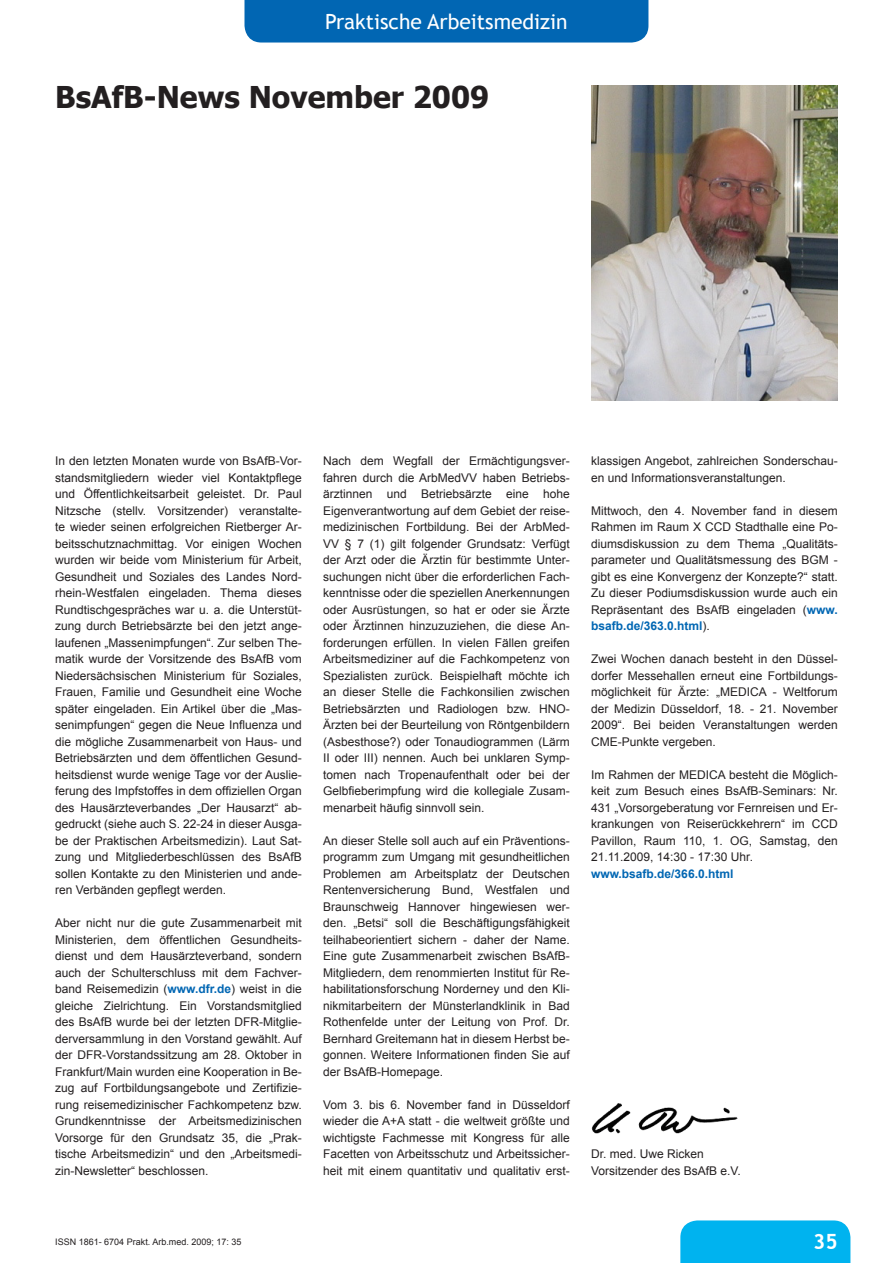
<style>
.page{position:relative;width:893px;height:1263px;background:#fff}
.page>*{position:absolute;margin:0;border:0;box-sizing:border-box;transform-origin:0 0}
.t1{font:700 30px "Tahoma";color:#231f20}
.t2{font:21px "Trebuchet MS";color:#fff}
.t3{font:700 21px "Trebuchet MS";color:#fff}
.t4{font:12px/16.5px "Arial";color:#231f20;text-align:justify}
.t5{font:700 12px "Arial";color:#0166b3}
.t6{font:9px "Arial";color:#231f20}
.s1{font-weight:700;color:#0166b3}
</style>
<div class="page">
<div style="left:244px;top:0;width:404px;height:43px;background:#0166b3"></div>
<div style="left:680px;top:1220px;width:170px;height:43px;background:#00b3ef"></div>
<img style="left:591px;top:85px;width:247px;height:315px">
<img style="left:591px;top:1103px;width:147px;height:31px">
<h2 class="t2" style="left:325px;top:9px;width:244px">Praktische Arbeitsmedizin</h2>
<h1 class="t1" style="left:55px;top:76px;width:435px">BsAfB-News November 2009</h1>
<p class="t4" style="left:55px;top:453px;width:248px">In den letzten Monaten wurde von BsAfB-Vor&shy;standsmitgliedern wieder viel Kontaktpflege und Öffentlichkeitsarbeit geleistet. Dr. Paul Nitzsche (stellv. Vorsitzender) veranstalte&shy;te wieder seinen erfolgreichen Rietberger Ar&shy;beitsschutznachmittag. Vor einigen Wochen wurden wir beide vom Ministerium für Arbeit, Gesundheit und Soziales des Landes Nord&shy;rhein-Westfalen eingeladen. Thema dieses Rundtischgespräches war u. a. die Unterstüt&shy;zung durch Betriebsärzte bei den jetzt ange&shy;laufenen „Massenimpfungen“. Zur selben The&shy;matik wurde der Vorsitzende des BsAfB vom Niedersächsischen Ministerium für Soziales, Frauen, Familie und Gesundheit eine Woche später eingeladen. Ein Artikel über die „Mas&shy;senimpfungen“ gegen die Neue Influenza und die mögliche Zusammenarbeit von Haus- und Betriebsärzten und dem öffentlichen Gesund&shy;heitsdienst wurde wenige Tage vor der Auslie&shy;ferung des Impfstoffes in dem offiziellen Organ des Hausärzteverbandes „Der Hausarzt“ ab&shy;gedruckt (siehe auch S. 22-24 in dieser Ausga&shy;be der Praktischen Arbeitsmedizin). Laut Sat&shy;zung und Mitgliederbeschlüssen des BsAfB sollen Kontakte zu den Ministerien und ande&shy;ren Verbänden gepflegt werden.</p>
<p class="t4" style="left:55px;top:915px;width:248px">Aber nicht nur die gute Zusammenarbeit mit Ministerien, dem öffentlichen Gesundheits&shy;dienst und dem Hausärzteverband, sondern auch der Schulterschluss mit dem Fachver&shy;band Reisemedizin (<span class="s1">www.dfr.de</span>) weist in die gleiche Zielrichtung. Ein Vorstandsmitglied des BsAfB wurde bei der letzten DFR-Mitglie&shy;derversammlung in den Vorstand gewählt. Auf der DFR-Vorstandssitzung am 28. Oktober in Frankfurt/Main wurden eine Kooperation in Be&shy;zug auf Fortbildungsangebote und Zertifizie&shy;rung reisemedizinischer Fachkompetenz bzw.<br>Grundkenntnisse der Arbeitsmedizinischen Vorsorge für den Grundsatz 35, die „Prak&shy;tische Arbeitsmedizin“ und den „Arbeitsmedi&shy;zin-Newsletter“ beschlossen.</p>
<p class="t4" style="left:323px;top:453px;width:248px">Nach dem Wegfall der Ermächtigungsver&shy;fahren durch die ArbMedVV haben Betriebs&shy;ärztinnen und Betriebsärzte eine hohe Eigenverantwortung auf dem Gebiet der reise&shy;medizinischen Fortbildung. Bei der ArbMed-VV § 7 (1) gilt folgender Grundsatz: Verfügt der Arzt oder die Ärztin für bestimmte Unter&shy;suchungen nicht über die erforderlichen Fach&shy;kenntnisse oder die speziellen Anerkennungen oder Ausrüstungen, so hat er oder sie Ärzte oder Ärztinnen hinzuzuziehen, die diese An&shy;forderungen erfüllen. In vielen Fällen greifen Arbeitsmediziner auf die Fachkompetenz von Spezialisten zurück. Beispielhaft möchte ich an dieser Stelle die Fachkonsilien zwischen Betriebsärzten und Radiologen bzw. HNO-Ärzten bei der Beurteilung von Röntgenbildern (Asbesthose?) oder Tonaudiogrammen (Lärm II oder III) nennen. Auch bei unklaren Symp&shy;tomen nach Tropenaufenthalt oder bei der Gelbfieberimpfung wird die kollegiale Zusam&shy;menarbeit häufig sinnvoll sein.</p>
<p class="t4" style="left:323px;top:832px;width:248px">An dieser Stelle soll auch auf ein Präventions&shy;programm zum Umgang mit gesundheitlichen Problemen am Arbeitsplatz der Deutschen Rentenversicherung Bund, Westfalen und Braunschweig Hannover hingewiesen wer&shy;den. „Betsi“ soll die Beschäftigungsfähigkeit teilhabeorientiert sichern - daher der Name.<br>Eine gute Zusammenarbeit zwischen BsAfB-Mitgliedern, dem renommierten Institut für Re&shy;habilitationsforschung Norderney und den Kli&shy;nikmitarbeitern der Münsterlandklinik in Bad Rothenfelde unter der Leitung von Prof. Dr.<br>Bernhard Greitemann hat in diesem Herbst be&shy;gonnen. Weitere Informationen finden Sie auf der BsAfB-Homepage.</p>
<p class="t4" style="left:323px;top:1096px;width:248px">Vom 3. bis 6. November fand in Düsseldorf wieder die A+A statt - die weltweit größte und wichtigste Fachmesse mit Kongress für alle Facetten von Arbeitsschutz und Arbeitssicher&shy;heit mit einem quantitativ und qualitativ erst-</p>
<p class="t4" style="left:591px;top:453px;width:248px">klassigen Angebot, zahlreichen Sonderschau&shy;en und Informationsveranstaltungen.</p>
<p class="t4" style="left:591px;top:502px;width:248px">Mittwoch, den 4. November fand in diesem Rahmen im Raum X CCD Stadthalle eine Po&shy;diumsdiskussion zu dem Thema „Qualitäts&shy;parameter und Qualitätsmessung des BGM - gibt es eine Konvergenz der Konzepte?“ statt.<br>Zu dieser Podiumsdiskussion wurde auch ein Repräsentant des BsAfB eingeladen (<span class="s1">www. bsafb.de/363.0.html</span>).</p>
<p class="t4" style="left:591px;top:651px;width:248px">Zwei Wochen danach besteht in den Düssel&shy;dorfer Messehallen erneut eine Fortbildungs&shy;möglichkeit für Ärzte: „MEDICA - Weltforum der Medizin Düsseldorf, 18. - 21. November 2009“. Bei beiden Veranstaltungen werden CME-Punkte vergeben.</p>
<p class="t4" style="left:591px;top:766px;width:248px">Im Rahmen der MEDICA besteht die Möglich&shy;keit zum Besuch eines BsAfB-Seminars: Nr.<br>431 „Vorsorgeberatung vor Fernreisen und Er&shy;krankungen von Reiserückkehrern“ im CCD Pavillon, Raum 110, 1. OG, Samstag, den 21.11.2009, 14:30 - 17:30 Uhr.</p>
<p class="t5" style="left:591px;top:865px;width:144px">www.bsafb.de/366.0.html</p>
<p class="t4" style="left:591px;top:1146px;width:151px">Dr. med. Uwe Ricken<br>Vorsitzender des BsAfB e.V.</p>
<p class="t6" style="left:55px;top:1236px;width:188px">ISSN 1861- 6704 Prakt. Arb.med. 2009; 17: 35</p>
<h2 class="t3" style="left:813px;top:1229px;width:26px">35</h2>
</div>
